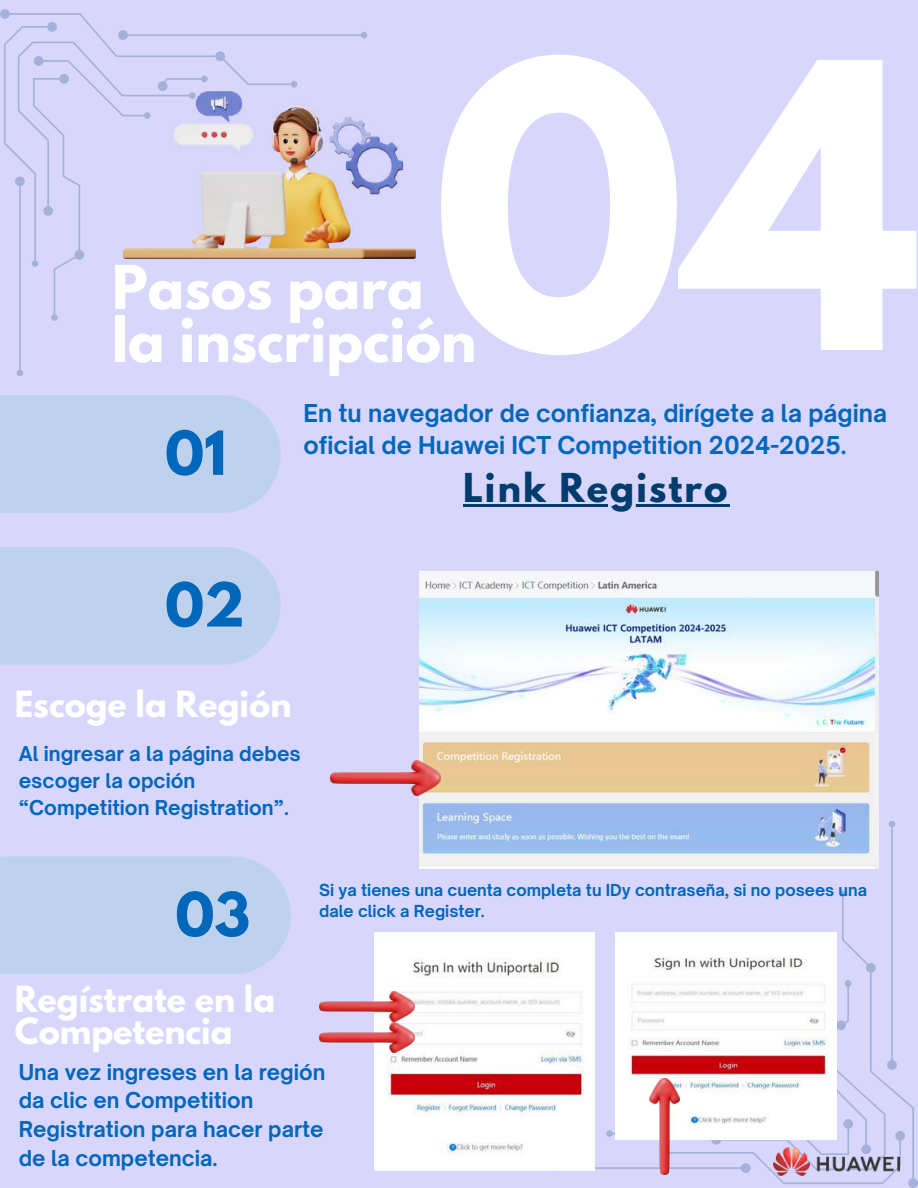
<style>
.page{position:relative;width:918px;height:1188px;background:#d8d6fb}
.page>*{position:absolute;margin:0;border:0;box-sizing:border-box;transform-origin:0 0}
.t1{font:700 351.6px "League Spartan";color:#fff}
.t2{font:700 53.85px "League Spartan";color:#0067bb}
.t3{font:700 53.55px/52.9px "League Spartan";color:#fff}
.t4{font:700 35.25px "League Spartan";letter-spacing:.06em;color:#003c6d}
.t5{font:700 31.95px/31.5px "League Spartan";color:#fff}
.t6{font:700 23.55px "Open Sauce One";color:#0067bb}
.t7{font:700 20.85px/28.7px "Open Sauce One";color:#0067bb}
.t8{font:700 19.65px/26.8px "Open Sauce One";color:#0067bb}
.t9{font:700 15.9px/21.3px "Open Sauce One";color:#0067bb}
</style>
<div class="page">
<svg style="left:551px;top:821px;width:367px;height:367px"></svg>
<img style="left:773px;top:1147px;width:126px;height:28px">
<svg style="left:0;top:9px;width:367px;height:367px"></svg>
<div style="left:0;top:395px;width:280px;height:118px;background:#bed2ee"></div>
<div style="left:0;top:547px;width:280px;height:118px;background:#bed2ee"></div>
<img style="left:123px;top:92px;width:293px;height:166px">
<div style="left:0;top:856px;width:291px;height:118px;background:#bed2ee"></div>
<img style="left:420px;top:572px;width:459px;height:296px">
<img style="left:331px;top:760px;width:109px;height:35px">
<img style="left:374px;top:932px;width:221px;height:239px">
<img style="left:616px;top:932px;width:220px;height:207px">
<hr style="left:463px;top:504px;width:267px;height:3px;background:#003c6d">
<img style="left:319px;top:991px;width:96px;height:62px">
<img style="left:649px;top:1078px;width:31px;height:97px">
<h1 class="t1" style="left:431px;top:34px;width:491px">04</h1>
<h3 class="t3" style="left:112px;top:268px;width:366px">Pasos para la inscripción</h3>
<p class="t6" style="left:303px;top:398px;width:585px">En tu navegador de confianza, dirígete a la página</p>
<h2 class="t2" style="left:165px;top:426px;width:63px">01</h2>
<p class="t6" style="left:303px;top:431px;width:545px">oficial de Huawei ICT Competition 2024-2025.</p>
<h3 class="t4" style="left:463px;top:470px;width:266px">Link Registro</h3>
<h2 class="t2" style="left:165px;top:578px;width:81px">02</h2>
<h3 class="t5" style="left:15px;top:693px;width:278px">Escoge la Región</h3>
<p class="t8" style="left:19px;top:740px;width:284px">Al ingresar a la página debes escoger la opción “Competition Registration”.</p>
<h2 class="t2" style="left:175px;top:888px;width:76px">03</h2>
<h3 class="t5" style="left:15px;top:988px;width:262px">Regístrate en la<br>Competencia</h3>
<p class="t9" style="left:319px;top:879px;width:549px">Si ya tienes una cuenta completa tu IDy contraseña, si no posees una dale click a Register.</p>
<p class="t7" style="left:19px;top:1058px;width:308px">Una vez ingreses en la región da clic en Competition<br>Registration para hacer parte de la competencia.</p>
</div>
